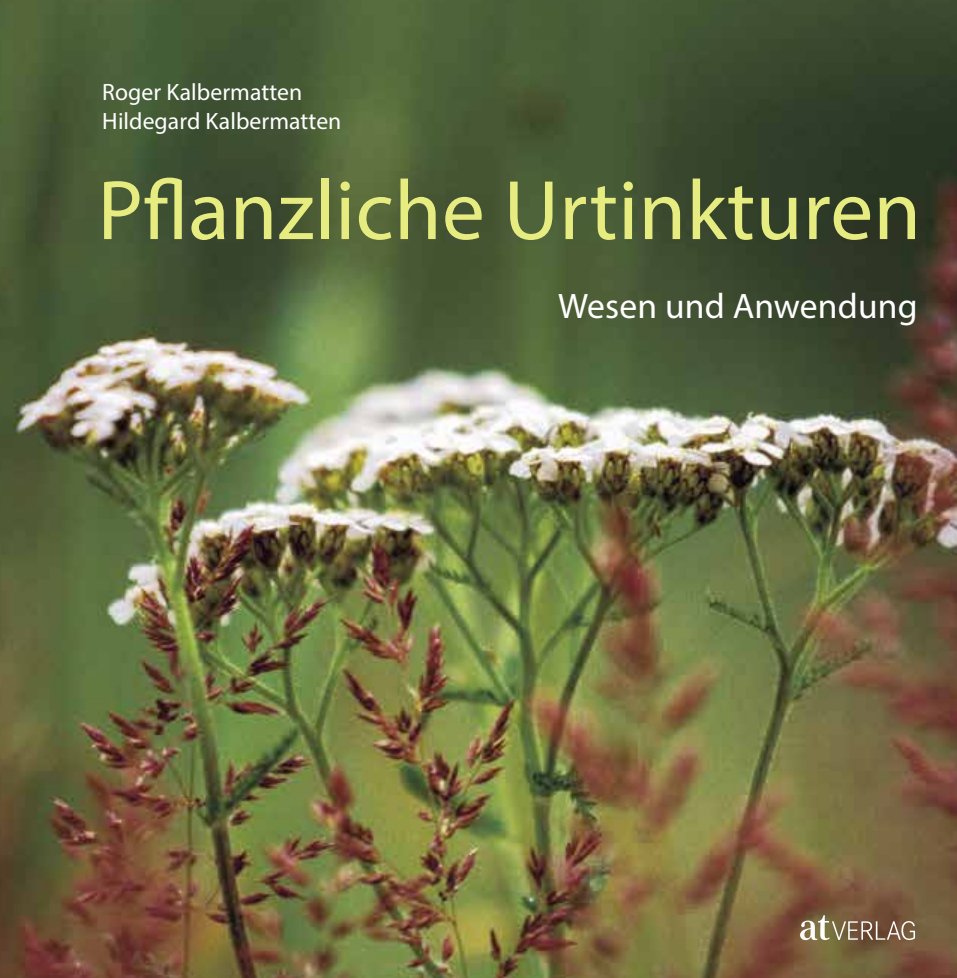
<style>
.page{position:relative;width:957px;height:978px;background:#fff}
.page>*{position:absolute;margin:0;border:0;box-sizing:border-box;transform-origin:0 0}
.t1{font:85.2px "Myriad Pro";letter-spacing:.005em;color:#e7ec81}
.t2{font:35.55px "Myriad Pro";letter-spacing:.005em;color:#fff}
.t3{font:23.7px/29.5px "Myriad Pro";letter-spacing:.005em;color:#fff}
</style>
<div class="page">
<img style="left:0;top:0;width:957px;height:978px">
<svg style="left:800px;top:915px;width:115px;height:25px;background:#927d65"></svg>
<p class="t3" style="left:102px;top:77px;width:241px">Roger Kalbermatten<br>Hildegard Kalbermatten</p>
<h1 class="t1" style="left:98px;top:158px;width:825px">Pflanzliche Urtinkturen</h1>
<h2 class="t2" style="left:558px;top:284px;width:361px">Wesen und Anwendung</h2>
</div>
